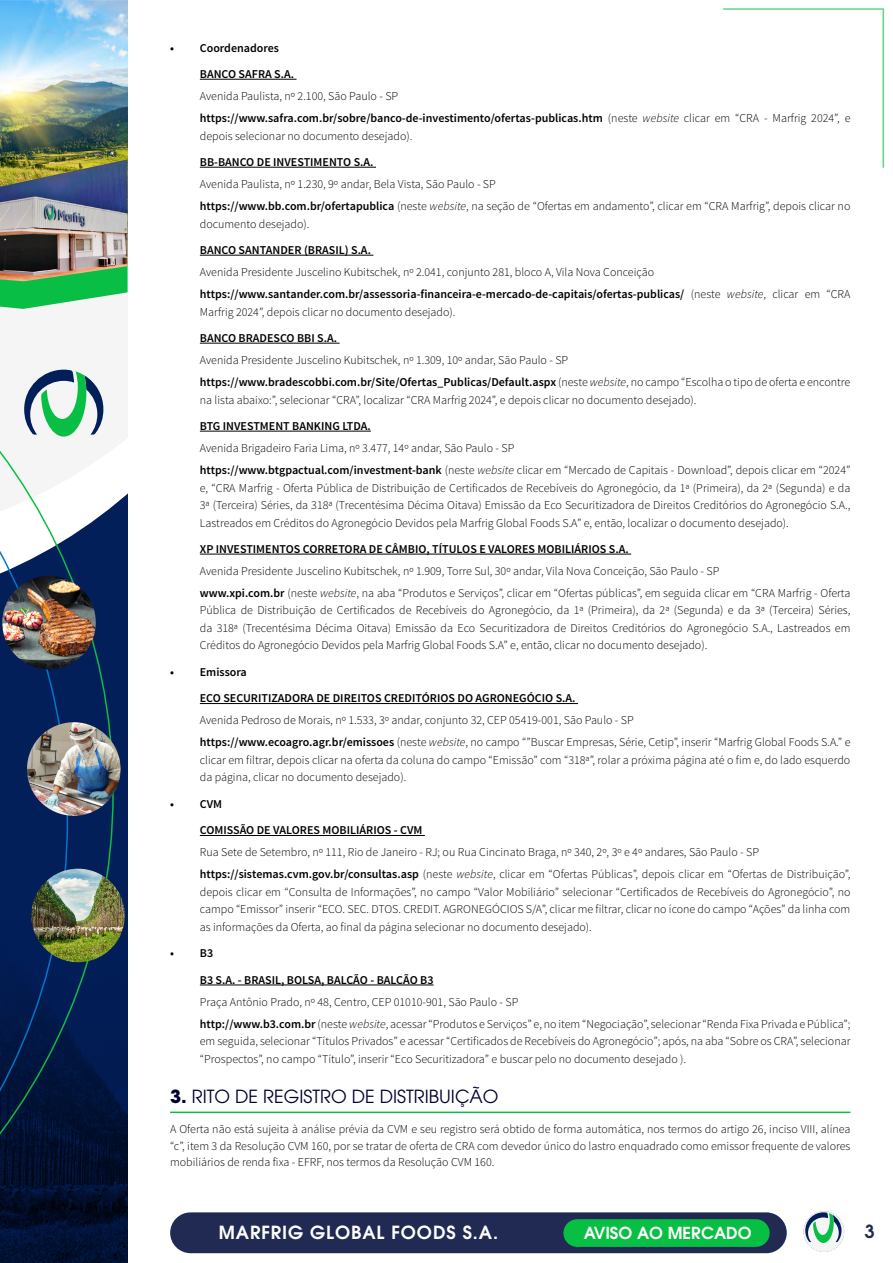
<style>
.page{position:relative;width:893px;height:1263px;background:#fff}
.page>*{position:absolute;margin:0;border:0;box-sizing:border-box;transform-origin:0 0}
.t1{font:18px "ITC Avant Garde Pro";color:#003}
.t2{font:600 18px "ITC Avant Garde Pro";letter-spacing:.05em;color:#fff}
.t3{font:600 18px "ITC Avant Garde Pro";color:#212a53}
.t4{font:600 16.5px "ITC Avant Garde Pro";color:#fff}
.t5{font:300 12px/22px "Source Sans Pro";color:#000}
.t6{font:600 12px/22px "Source Sans Pro";color:#000}
.s1{font-weight:300}
.s2{font-weight:300;font-style:italic}
.s3{font-weight:600}
.s4{font-style:italic}
.s5{font-weight:700}
</style>
<div class="page">
<hr style="left:882px;top:8px;width:2px;height:160px;background:#07bf43">
<hr style="left:723px;top:8px;width:159px;height:2px;background:#07bf43">
<div style="left:0;top:0;width:128px;height:1263px;background:#031f5a"></div>
<img style="left:114px;top:907px;width:14px;height:356px">
<svg style="left:114px;top:309px;width:14px;height:196px;background:#f0f1f3"></svg>
<img style="left:0;top:0;width:128px;height:159px">
<img style="left:0;top:159px;width:128px;height:122px">
<svg style="left:0;top:221px;width:114px;height:1042px"></svg>
<svg style="left:0;top:250px;width:68px;height:1013px"></svg>
<img style="left:31px;top:869px;width:94px;height:93px;border-radius:47px">
<img style="left:2px;top:576px;width:94px;height:93px;border-radius:47px">
<img style="left:27px;top:722px;width:94px;height:94px;border-radius:47px">
<svg style="left:804px;top:1211px;width:40px;height:41px"></svg>
<div style="left:170px;top:1212px;width:617px;height:41px;background:#212a53;border-radius:20px"></div>
<div style="left:563px;top:1219px;width:207px;height:28px;background:#07bf43;border-radius:14px"></div>
<hr style="left:200px;top:79px;width:97px;height:1px;background:#000">
<hr style="left:200px;top:167px;width:176px;height:1px;background:#000">
<hr style="left:200px;top:255px;width:173px;height:1px;background:#000">
<hr style="left:200px;top:343px;width:140px;height:1px;background:#000">
<hr style="left:200px;top:431px;width:171px;height:1px;background:#000">
<hr style="left:200px;top:554px;width:431px;height:1px;background:#000">
<hr style="left:200px;top:703px;width:378px;height:1px;background:#000">
<hr style="left:200px;top:835px;width:225px;height:1px;background:#000">
<hr style="left:200px;top:985px;width:234px;height:1px;background:#000">
<hr style="left:170px;top:1111px;width:680px;height:2px;background:#07bf43">
<p class="t6" style="left:170px;top:37px;width:111px">• Coordenadores</p>
<p class="t6" style="left:200px;top:63px;width:96px">BANCO SAFRA S.A.</p>
<p class="t6" style="left:200px;top:85px;width:652px"><span class="s1">Avenida Paulista, nº 2.100, São Paulo - SP<br></span>https://www.safra.com.br/sobre/banco-de-investimento/ofertas-publicas.htm <span class="s1">(neste</span> <span class="s2">website</span> <span class="s1">clicar em “CRA - Marfrig 2024”, e</span></p>
<p class="t5" style="left:200px;top:125px;width:214px">depois selecionar no documento desejado).</p>
<p class="t6" style="left:200px;top:151px;width:175px">BB-BANCO DE INVESTIMENTO S.A.</p>
<p class="t5" style="left:200px;top:173px;width:652px">Avenida Paulista, nº 1.230, 9º andar, Bela Vista, São Paulo - SP<br><span class="s3">https://www.bb.com.br/ofertapublica</span> (neste <span class="s4">website</span>, na seção de “Ofertas em andamento”, clicar em “CRA Marfrig”, depois clicar no</p>
<p class="t5" style="left:200px;top:213px;width:111px">documento desejado).</p>
<p class="t6" style="left:200px;top:239px;width:173px">BANCO SANTANDER (BRASIL) S.A.</p>
<p class="t5" style="left:200px;top:261px;width:652px">Avenida Presidente Juscelino Kubitschek, nº 2.041, conjunto 281, bloco A, Vila Nova Conceição <span class="s3">https://www.santander.com.br/assessoria-financeira-e-mercado-de-capitais/ofertas-publicas/</span> (neste <span class="s4">website</span>, clicar em “CRA</p>
<p class="t5" style="left:200px;top:301px;width:257px">Marfrig 2024”, depois clicar no documento desejado).</p>
<p class="t6" style="left:200px;top:327px;width:139px">BANCO BRADESCO BBI S.A.</p>
<p class="t5" style="left:200px;top:349px;width:652px">Avenida Presidente Juscelino Kubitschek, nº 1.309, 10º andar, São Paulo - SP <span class="s3">https://www.bradescobbi.com.br/Site/Ofertas_Publicas/Default.aspx</span> (neste <span class="s4">website</span>, no campo “Escolha o tipo de oferta e encontre</p>
<p class="t5" style="left:200px;top:389px;width:498px">na lista abaixo:”, selecionar “CRA”, localizar “CRA Marfrig 2024”, e depois clicar no documento desejado).</p>
<p class="t6" style="left:200px;top:415px;width:173px">BTG INVESTMENT BANKING LTDA.</p>
<p class="t5" style="left:200px;top:437px;width:652px">Avenida Brigadeiro Faria Lima, nº 3.477, 14º andar, São Paulo - SP<br><span class="s3">https://www.btgpactual.com/investment-bank</span> (neste <span class="s4">website</span> clicar em “Mercado de Capitais - Download”, depois clicar em “2024”</p>
<p class="t5" style="left:200px;top:479px;width:652px;line-height:17.5px;text-align:justify">e, “CRA Marfrig - Oferta Pública de Distribuição de Certificados de Recebíveis do Agronegócio, da 1ª (Primeira), da 2ª (Segunda) e da 3ª (Terceira) Séries, da 318ª (Trecentésima Décima Oitava) Emissão da Eco Securitizadora de Direitos Creditórios do Agronegócio S.A., Lastreados em Créditos do Agronegócio Devidos pela Marfrig Global Foods S.A” e, então, localizar o documento desejado).</p>
<p class="t6" style="left:200px;top:538px;width:430px">XP INVESTIMENTOS CORRETORA DE CÂMBIO, TÍTULOS E VALORES MOBILIÁRIOS S.A.</p>
<p class="t5" style="left:200px;top:560px;width:652px">Avenida Presidente Juscelino Kubitschek, nº 1.909, Torre Sul, 30º andar, Vila Nova Conceição, São Paulo - SP<br><span class="s3">www.xpi.com.br</span> (neste <span class="s4">website</span>, na aba “Produtos e Serviços”, clicar em “Ofertas públicas”, em seguida clicar em “CRA Marfrig - Oferta</p>
<p class="t5" style="left:200px;top:602px;width:652px;line-height:17.5px;text-align:justify">Pública de Distribuição de Certificados de Recebíveis do Agronegócio, da 1ª (Primeira), da 2ª (Segunda) e da 3ª (Terceira) Séries, da 318ª (Trecentésima Décima Oitava) Emissão da Eco Securitizadora de Direitos Creditórios do Agronegócio S.A., Lastreados em Créditos do Agronegócio Devidos pela Marfrig Global Foods S.A” e, então, clicar no documento desejado).</p>
<p class="t6" style="left:170px;top:661px;width:78px">• Emissora</p>
<p class="t6" style="left:200px;top:688px;width:377px">ECO SECURITIZADORA DE DIREITOS CREDITÓRIOS DO AGRONEGÓCIO S.A.</p>
<p class="t5" style="left:200px;top:709px;width:652px">Avenida Pedroso de Morais, nº 1.533, 3º andar, conjunto 32, CEP 05419-001, São Paulo - SP<br><span class="s3">https://www.ecoagro.agr.br/emissoes</span> (neste <span class="s4">website</span>, no campo “”Buscar Empresas, Série, Cetip”, inserir “Marfrig Global Foods S.A.” e</p>
<p class="t5" style="left:200px;top:751px;width:652px;line-height:17.5px">clicar em filtrar, depois clicar na oferta da coluna do campo “Emissão” com “318ª”, rolar a próxima página até o fim e, do lado esquerdo da página, clicar no documento desejado).</p>
<p class="t6" style="left:170px;top:793px;width:53px">• CVM</p>
<p class="t6" style="left:200px;top:820px;width:224px">COMISSÃO DE VALORES MOBILIÁRIOS - CVM</p>
<p class="t5" style="left:200px;top:841px;width:652px">Rua Sete de Setembro, nº 111, Rio de Janeiro - RJ; ou Rua Cincinato Braga, nº 340, 2º, 3º e 4º andares, São Paulo - SP <span class="s3">https://sistemas.cvm.gov.br/consultas.asp</span> (neste <span class="s4">website</span>, clicar em “Ofertas Públicas”, depois clicar em “Ofertas de Distribuição”,</p>
<p class="t5" style="left:200px;top:883px;width:652px;line-height:17.5px;text-align:justify">depois clicar em “Consulta de Informações”, no campo “Valor Mobiliário” selecionar “Certificados de Recebíveis do Agronegócio”, no campo “Emissor” inserir “ECO. SEC. DTOS. CREDIT. AGRONEGÓCIOS S/A”, clicar me filtrar, clicar no ícone do campo “Ações” da linha com as informações da Oferta, ao final da página selecionar no documento desejado).</p>
<p class="t6" style="left:170px;top:943px;width:45px">• B3</p>
<p class="t6" style="left:200px;top:969px;width:235px">B3 S.A. - BRASIL, BOLSA, BALCÃO - BALCÃO B3</p>
<p class="t5" style="left:200px;top:991px;width:652px">Praça Antônio Prado, nº 48, Centro, CEP 01010-901, São Paulo - SP<br><span class="s3">http://www.b3.com.br</span> (neste <span class="s4">website</span>, acessar “Produtos e Serviços” e, no item “Negociação”, selecionar “Renda Fixa Privada e Pública”;</p>
<p class="t5" style="left:200px;top:1033px;width:652px;line-height:17.5px">em seguida, selecionar “Títulos Privados” e acessar “Certificados de Recebíveis do Agronegócio”; após, na aba “Sobre os CRA”, selecionar “Prospectos”, no campo “Título”, inserir “Eco Securitizadora” e buscar pelo no documento desejado ).</p>
<h1 class="t1" style="left:170px;top:1085px;width:330px"><span class="s5">3.</span> RITO DE REGISTRO DE DISTRIBUIÇÃO</h1>
<p class="t5" style="left:170px;top:1120px;width:682px;line-height:16.8px;text-align:justify">A Oferta não está sujeita à análise prévia da CVM e seu registro será obtido de forma automática, nos termos do artigo 26, inciso VIII, alínea “c”, item 3 da Resolução CVM 160, por se tratar de oferta de CRA com devedor único do lastro enquadrado como emissor frequente de valores mobiliários de renda fixa - EFRF, nos termos da Resolução CVM 160.</p>
<h1 class="t2" style="left:219px;top:1221px;width:281px">MARFRIG GLOBAL FOODS S.A.</h1>
<h2 class="t4" style="left:584px;top:1222px;width:170px">AVISO AO MERCADO</h2>
<h1 class="t3" style="left:864px;top:1219px;width:12px">3</h1>
</div>
